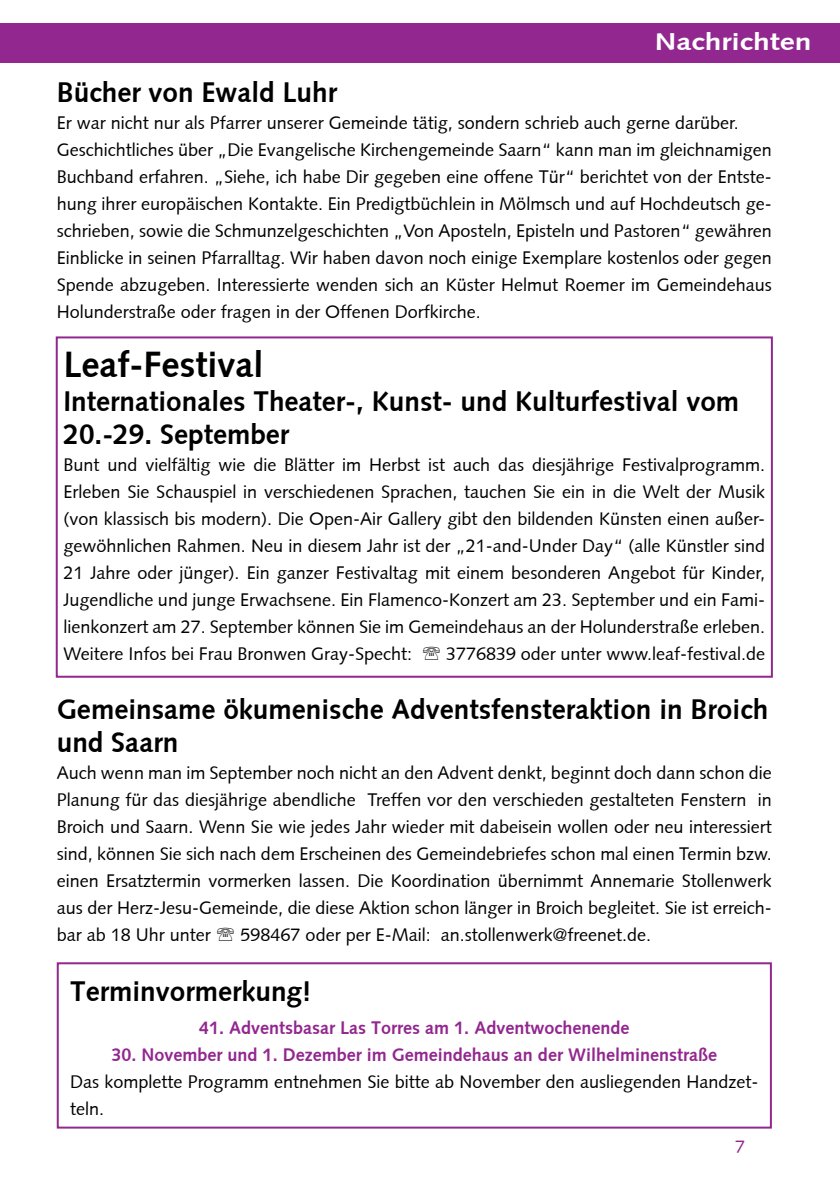
<style>
.page{position:relative;width:840px;height:1191px;background:#fff}
.page>*{position:absolute;margin:0;border:0;box-sizing:border-box;transform-origin:0 0}
.t1{font:700 36px "Syntax";color:#000}
.t2{font:700 28px/33.6px "Syntax";color:#000}
.t3{font:700 24px "Syntax";color:#fff;scale:1.25 1}
.t4{font:18px/27px "Syntax";color:#000}
.t5{font:700 18px "Syntax";color:#92278f}
.t6{font:18px "Syntax";color:#92278f}
</style>
<div class="page">
<div style="left:0;top:23px;width:839px;height:39px;background:#92278f"></div>
<div style="left:56px;top:336px;width:716px;height:341px;border:2px solid #92278f"></div>
<div style="left:57px;top:962px;width:714px;height:166px;border:2px solid #92278f"></div>
<h3 class="t3" style="left:654px;top:28px;width:127px">Nachrichten</h3>
<h2 class="t2" style="left:57px;top:76px;width:282px">Bücher von Ewald Luhr</h2>
<p class="t4" style="left:57px;top:109px;width:716px">Er war nicht nur als Pfarrer unserer Gemeinde tätig, sondern schrieb auch gerne darüber.<br>Geschichtliches über „Die Evangelische Kirchengemeinde Saarn“ kann man im gleichnamigen Buchband erfahren. „Siehe, ich habe Dir gegeben eine offene Tür“ berichtet von der Entste&shy;hung ihrer europäischen Kontakte. Ein Predigtbüchlein in Mölmsch und auf Hochdeutsch ge&shy;schrieben, sowie die Schmunzelgeschichten „Von Aposteln, Episteln und Pastoren“ gewähren Einblicke in seinen Pfarralltag. Wir haben davon noch einige Exemplare kostenlos oder gegen Spende abzugeben. Interessierte wenden sich an Küster Helmut Roemer im Gemeindehaus Holunderstraße oder fragen in der Offenen Dorfkirche.</p>
<h1 class="t1" style="left:63px;top:344px;width:201px">Leaf-Festival</h1>
<h2 class="t2" style="left:63px;top:384px;width:677px">Internationales Theater-, Kunst- und Kulturfestival vom<br>20.-29. September</h2>
<p class="t4" style="left:63px;top:452px;width:703px;text-align:justify">Bunt und vielfältig wie die Blätter im Herbst ist auch das diesjährige Festivalprogramm.<br>Erleben Sie Schauspiel in verschiedenen Sprachen, tauchen Sie ein in die Welt der Musik (von klassisch bis modern). Die Open-Air Gallery gibt den bildenden Künsten einen außer&shy;gewöhnlichen Rahmen. Neu in diesem Jahr ist der „21-and-Under Day“ (alle Künstler sind 21 Jahre oder jünger). Ein ganzer Festivaltag mit einem besonderen Angebot für Kinder, Jugendliche und junge Erwachsene. Ein Flamenco-Konzert am 23. September und ein Fami&shy;lienkonzert am 27. September können Sie im Gemeindehaus an der Holunderstraße erleben.<br>Weitere Infos bei Frau Bronwen Gray-Specht:</p>
<p class="t4" style="left:446px;top:641px;width:320px">3776839 oder unter www.leaf-festival.de</p>
<h2 class="t2" style="left:57px;top:692px;width:712px">Gemeinsame ökumenische Adventsfensteraktion in Broich und Saarn</h2>
<p class="t4" style="left:57px;top:759px;width:716px;text-align:justify">Auch wenn man im September noch nicht an den Advent denkt, beginnt doch dann schon die Planung für das diesjährige abendliche Treffen vor den verschieden gestalteten Fenstern in Broich und Saarn. Wenn Sie wie jedes Jahr wieder mit dabeisein wollen oder neu interessiert sind, können Sie sich nach dem Erscheinen des Gemeindebriefes schon mal einen Termin bzw. einen Ersatztermin vormerken lassen. Die Koordination übernimmt Annemarie Stollenwerk aus der Herz-Jesu-Gemeinde, die diese Aktion schon länger in Broich begleitet. Sie ist erreich&shy;bar ab 18 Uhr unter</p>
<p class="t4" style="left:240px;top:921px;width:412px">598467 oder per E-Mail: an.stollenwerk@freenet.de.</p>
<h2 class="t2" style="left:70px;top:975px;width:243px">Terminvormerkung!</h2>
<p class="t5" style="left:199px;top:1017px;width:432px">41. Adventsbasar Las Torres am 1. Adventwochenende</p>
<p class="t5" style="left:111px;top:1044px;width:607px">30. November und 1. Dezember im Gemeindehaus an der Wilhelminenstraße</p>
<p class="t4" style="left:70px;top:1068px;width:689px">Das komplette Programm entnehmen Sie bitte ab November den ausliegenden Handzet&shy;teln.</p>
<p class="t6" style="left:734px;top:1135px;width:12px">7</p>
</div>
